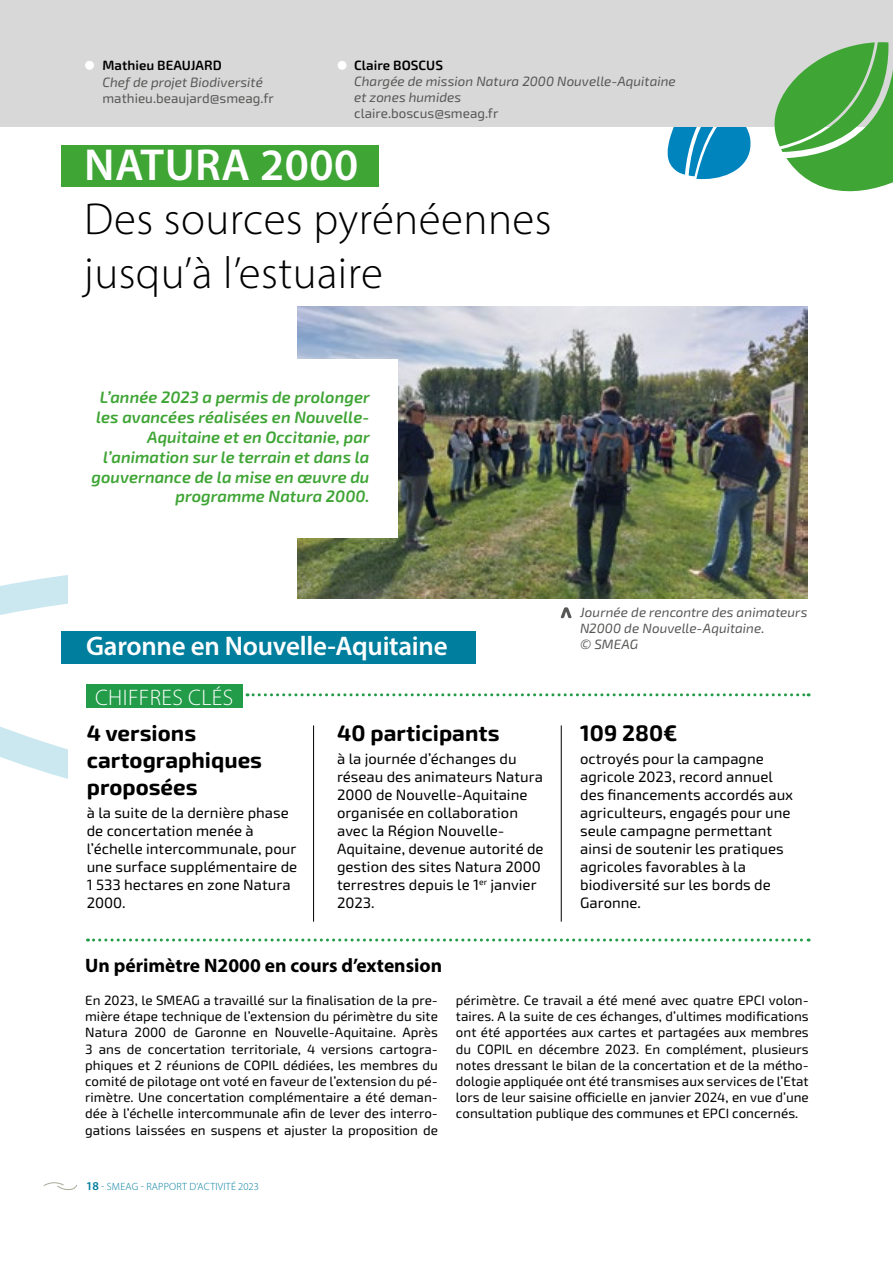
<style>
.page{position:relative;width:893px;height:1263px;background:#fff}
.page>*{position:absolute;margin:0;border:0;box-sizing:border-box;transform-origin:0 0}
.t1{font:300 45px/54px "Myriad Pro";letter-spacing:.01em;color:#000}
.t2{font:600 45px "Myriad Pro";letter-spacing:.01em;color:#fff}
.t3{font:600 27px "Myriad Pro";letter-spacing:-.01em;color:#fff}
.t4{font:700 22.5px/27px "Exo Soft";color:#000}
.t5{font:300 22.5px "Myriad Pro";letter-spacing:.02em;color:#fff}
.t6{font:700 19.5px "Myriad Pro";color:#000}
.t7{font:italic 600 16.5px/19.8px "Exo Soft";color:#3fa535;text-align:right}
.t8{font:15px/18px "Exo Soft";color:#000}
.t9{font:13.5px/16.2px "Exo Soft";color:#000;text-align:justify}
.t10{font:italic 13.5px/16.2px "Exo Soft";color:#575756}
.t11{font:13.5px "Exo Soft";color:#575756}
.t12{font:600 13.5px "Exo Soft";color:#000}
.t13{font:300 10.5px "Myriad Pro";letter-spacing:.02em;color:#007d9e}
.s1{font-weight:600;font-size:12px}
</style>
<div class="page">
<svg style="left:43px;top:1182px;width:34px;height:8px"></svg>
<svg style="left:666px;top:126px;width:87px;height:53px"></svg>
<svg style="left:0;top:575px;width:267px;height:367px"></svg>
<div style="left:68px;top:465px;width:262px;height:451px;background:#fff"></div>
<div style="left:61px;top:145px;width:317px;height:42px;background:#3fa535"></div>
<div style="left:61px;top:631px;width:414px;height:33px;background:#007e9d"></div>
<div style="left:0;top:0;width:893px;height:126px;background:#d8d8d8"></div>
<div style="left:85px;top:61px;width:9px;height:9px;background:#fff;border-radius:50%"></div>
<div style="left:338px;top:61px;width:9px;height:9px;background:#fff;border-radius:50%"></div>
<img style="left:298px;top:306px;width:510px;height:293px">
<div style="left:86px;top:685px;width:156px;height:23px;background:#239c49"></div>
<svg style="left:247px;top:693px;width:562px;height:3px"></svg>
<svg style="left:87px;top:938px;width:722px;height:3px"></svg>
<hr style="left:313px;top:725px;width:1px;height:197px;background:#000">
<hr style="left:561px;top:725px;width:1px;height:197px;background:#000">
<div style="left:85px;top:359px;width:313px;height:178px;background:#fff"></div>
<svg style="left:561px;top:607px;width:11px;height:11px"></svg>
<svg style="left:772px;top:42px;width:121px;height:150px"></svg>
<p class="t12" style="left:102px;top:58px;width:121px">Mathieu BEAUJARD</p>
<p class="t10" style="left:102px;top:74px;width:162px">Chef de projet Biodiversité</p>
<p class="t11" style="left:102px;top:90px;width:173px">mathieu.beaujard@smeag.fr</p>
<p class="t12" style="left:354px;top:57px;width:90px">Claire BOSCUS</p>
<p class="t10" style="left:354px;top:73px;width:323px">Chargée de mission Natura 2000 Nouvelle-Aquitaine et zones humides</p>
<p class="t11" style="left:354px;top:106px;width:146px">claire.boscus@smeag.fr</p>
<h1 class="t2" style="left:84px;top:136px;width:275px">NATURA 2000</h1>
<h1 class="t1" style="left:84px;top:192px;width:469px">Des sources pyrénéennes jusqu’à l’estuaire</h1>
<p class="t7" style="left:92px;top:388px;width:280px">L’année 2023 a permis de prolonger les avancées réalisées en Nouvelle-<br>Aquitaine et en Occitanie, par l’animation sur le terrain et dans la gouvernance de la mise en œuvre du programme Natura 2000.</p>
<h2 class="t3" style="left:86px;top:628px;width:363px">Garonne en Nouvelle-Aquitaine</h2>
<h3 class="t5" style="left:95px;top:684px;width:140px">CHIFFRES CLÉS</h3>
<h3 class="t4" style="left:87px;top:720px;width:177px">4 versions cartographiques proposées</h3>
<p class="t8" style="left:87px;top:803px;width:212px">à la suite de la dernière phase de concertation menée à l’échelle intercommunale, pour une surface supplémentaire de<br>1 533 hectares en zone Natura<br>2000.</p>
<h3 class="t4" style="left:337px;top:720px;width:164px">40 participants</h3>
<p class="t8" style="left:337px;top:749px;width:208px">à la journée d’échanges du réseau des animateurs Natura<br>2000 de Nouvelle-Aquitaine organisée en collaboration avec la Région Nouvelle-<br>Aquitaine, devenue autorité de gestion des sites Natura 2000 terrestres depuis le 1<sup>er</sup> janvier<br>2023.</p>
<h3 class="t6" style="left:85px;top:952px;width:359px">Un périmètre N2000 en cours d’extension</h3>
<p class="t10" style="left:580px;top:604px;width:229px">Journée de rencontre des animateurs<br>N2000 de Nouvelle-Aquitaine.<br>© SMEAG</p>
<h3 class="t4" style="left:580px;top:720px;width:99px">109 280€</h3>
<p class="t8" style="left:580px;top:749px;width:215px">octroyés pour la campagne agricole 2023, record annuel des financements accordés aux agriculteurs, engagés pour une seule campagne permettant ainsi de soutenir les pratiques agricoles favorables à la biodiversité sur les bords de<br>Garonne.</p>
<p class="t9" style="left:85px;top:992px;width:354px">En 2023, le SMEAG a travaillé sur la finalisation de la pre&shy;mière étape technique de l’extension du périmètre du site Natura 2000 de Garonne en Nouvelle-Aquitaine. Après 3 ans de concertation territoriale, 4 versions cartogra&shy;phiques et 2 réunions de COPIL dédiées, les membres du comité de pilotage ont voté en faveur de l’extension du pé&shy;rimètre. Une concertation complémentaire a été deman&shy;dée à l’échelle intercommunale afin de lever des interro&shy;gations laissées en suspens et ajuster la proposition de</p>
<p class="t9" style="left:456px;top:992px;width:354px">périmètre. Ce travail a été mené avec quatre EPCI volon&shy;taires. A la suite de ces échanges, d’ultimes modifications ont été apportées aux cartes et partagées aux membres du COPIL en décembre 2023. En complément, plusieurs notes dressant le bilan de la concertation et de la métho&shy;dologie appliquée ont été transmises aux services de l’Etat lors de leur saisine officielle en janvier 2024, en vue d’une consultation publique des communes et EPCI concernés.</p>
<p class="t13" style="left:86px;top:1180px;width:174px"><span class="s1">18</span> - SMEAG - RAPPORT D’ACTIVITÉ 2023</p>
</div>
